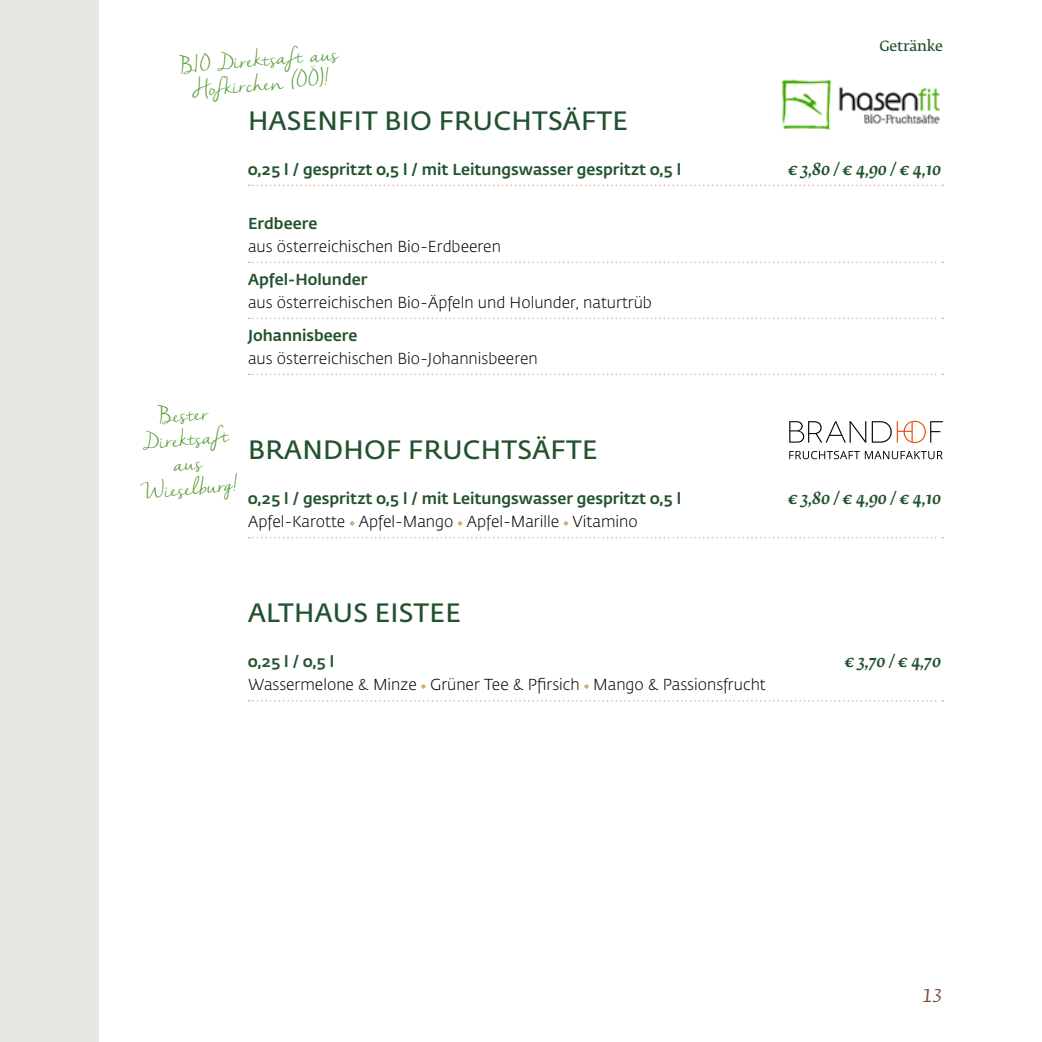
<style>
.page{position:relative;width:1042px;height:1042px;background:#fff}
.page>*{position:absolute;margin:0;border:0;box-sizing:border-box;transform-origin:0 0}
.t1{font:600 26.25px "Fedra Sans Pro";letter-spacing:.01em;color:#22522e}
.t2{font:21px/24.5px "Nella Sue";color:#4f982c;text-align:center}
.t3{font:italic 17.5px "Fedra Serif B Pro";color:#7c4630}
.t4{font:italic 500 16.62px "Fedra Serif B Pro";color:#22522e}
.t5{font:300 15.75px "Fedra Sans Pro";color:#000}
.t6{font:500 15.75px "Fedra Sans Pro";color:#22522e}
.t7{font:14px "Fedra Serif B Pro Demi";letter-spacing:-.01em;color:#22522e}
</style>
<div class="page">
<div style="left:0;top:0;width:99px;height:1042px;background:#e6e8e3"></div>
<svg style="left:249px;top:185px;width:694px;height:1px"></svg>
<svg style="left:249px;top:262px;width:694px;height:1px"></svg>
<svg style="left:249px;top:318px;width:694px;height:1px"></svg>
<svg style="left:249px;top:374px;width:694px;height:1px"></svg>
<svg style="left:789px;top:421px;width:77px;height:22px"></svg>
<svg style="left:872px;top:421px;width:19px;height:22px"></svg>
<svg style="left:897px;top:421px;width:46px;height:22px"></svg>
<svg style="left:789px;top:451px;width:154px;height:8px"></svg>
<img style="left:781px;top:79px;width:159px;height:51px">
<svg style="left:249px;top:537px;width:694px;height:1px"></svg>
<svg style="left:350px;top:521px;width:4px;height:5px"></svg>
<svg style="left:458px;top:521px;width:4px;height:5px"></svg>
<svg style="left:563px;top:521px;width:5px;height:5px"></svg>
<svg style="left:249px;top:700px;width:694px;height:1px"></svg>
<svg style="left:421px;top:684px;width:5px;height:5px"></svg>
<svg style="left:584px;top:684px;width:5px;height:5px"></svg>
<h2 class="t2" style="left:179px;top:55px;width:160px;rotate:-5deg">BIO Direktsaft aus<br>Hofkirchen (OÖ)!</h2>
<h1 class="t1" style="left:248px;top:101px;width:381px">HASENFIT BIO FRUCHTSÄFTE</h1>
<p class="t7" style="left:879px;top:38px;width:65px">Getränke</p>
<p class="t6" style="left:248px;top:157px;width:435px">0,25 l / gespritzt 0,5 l / mit Leitungswasser gespritzt 0,5 l</p>
<p class="t4" style="left:788px;top:159px;width:155px">€ 3,80 / € 4,90 / € 4,10</p>
<p class="t6" style="left:248px;top:211px;width:71px">Erdbeere</p>
<p class="t5" style="left:248px;top:236px;width:254px">aus österreichischen Bio-Erdbeeren</p>
<p class="t6" style="left:248px;top:267px;width:121px">Apfel-Holunder</p>
<p class="t5" style="left:248px;top:292px;width:405px">aus österreichischen Bio-Äpfeln und Holunder, naturtrüb</p>
<p class="t6" style="left:248px;top:323px;width:111px">Johannisbeere</p>
<p class="t5" style="left:248px;top:348px;width:291px">aus österreichischen Bio-Johannisbeeren</p>
<h2 class="t2" style="left:133px;top:407px;width:100px;rotate:-5deg">Bester<br>Direktsaft aus<br>Wieselburg!</h2>
<h1 class="t1" style="left:248px;top:431px;width:351px">BRANDHOF FRUCHTSÄFTE</h1>
<p class="t6" style="left:248px;top:487px;width:435px">0,25 l / gespritzt 0,5 l / mit Leitungswasser gespritzt 0,5 l</p>
<p class="t4" style="left:788px;top:489px;width:155px">€ 3,80 / € 4,90 / € 4,10</p>
<p class="t5" style="left:248px;top:511px;width:391px">Apfel-Karotte Apfel-Mango Apfel-Marille Vitamino</p>
<h1 class="t1" style="left:248px;top:594px;width:214px">ALTHAUS EISTEE</h1>
<p class="t6" style="left:248px;top:650px;width:88px">0,25 l / 0,5 l</p>
<p class="t4" style="left:844px;top:652px;width:98px">€ 3,70 / € 4,70</p>
<p class="t5" style="left:248px;top:674px;width:519px">Wassermelone &amp; Minze Grüner Tee &amp; Pfirsich Mango &amp; Passionsfrucht</p>
<p class="t3" style="left:922px;top:986px;width:22px">13</p>
</div>
